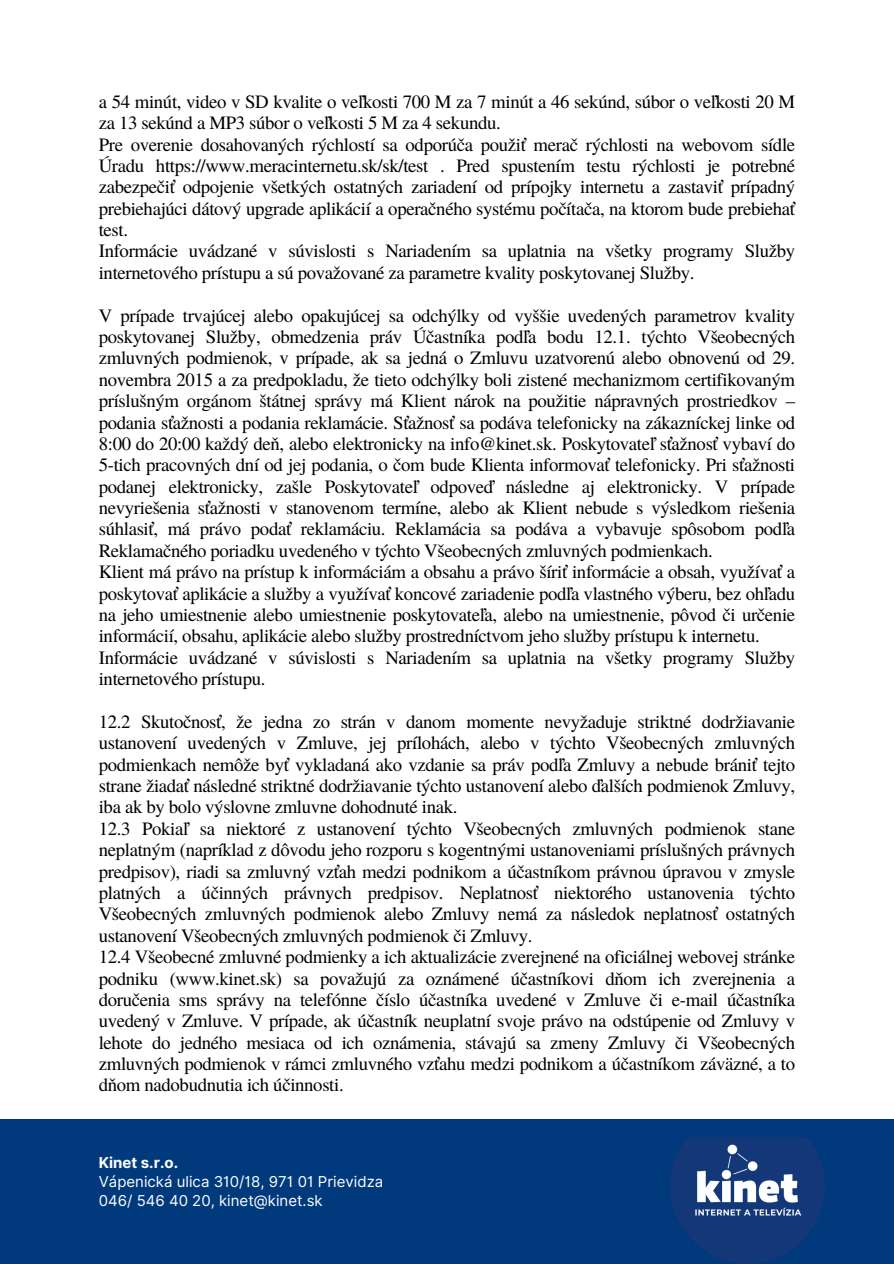
<style>
.page{position:relative;width:894px;height:1264px;background:#fff}
.page>*{position:absolute;margin:0;border:0;box-sizing:border-box;transform-origin:0 0}
.t1{font:18.75px/21.3px "Te X Gyre Termes";letter-spacing:-.02em;color:#000}
.t2{font:15px "Inter";color:#fff}
.t3{font:700 15px "Inter";color:#fff}
</style>
<div class="page">
<div style="left:0;top:1119px;width:893px;height:144px;background:#003a7d"></div>
<img style="left:670px;top:1137px;width:154px;height:126px">
<h1 class="t1" style="left:99px;top:90px;width:697px">a 54 minút, video v SD kvalite o veľkosti 700 M za 7 minút a 46 sekúnd, súbor o veľkosti 20 M za 13 sekúnd a MP3 súbor o veľkosti 5 M za 4 sekundu.<br>Pre overenie dosahovaných rýchlostí sa odporúča použiť merač rýchlosti na webovom sídle Úradu https://www.meracinternetu.sk/sk/test . Pred spustením testu rýchlosti je potrebné zabezpečiť odpojenie všetkých ostatných zariadení od prípojky internetu a zastaviť prípadný prebiehajúci dátový upgrade aplikácií a operačného systému počítača, na ktorom bude prebiehať test.<br>Informácie uvádzané v súvislosti s Nariadením sa uplatnia na všetky programy Služby internetového prístupu a sú považované za parametre kvality poskytovanej Služby.</h1>
<h1 class="t1" style="left:99px;top:304px;width:697px">V prípade trvajúcej alebo opakujúcej sa odchýlky od vyššie uvedených parametrov kvality poskytovanej Služby, obmedzenia práv Účastníka podľa bodu 12.1. týchto Všeobecných zmluvných podmienok, v prípade, ak sa jedná o Zmluvu uzatvorenú alebo obnovenú od 29. novembra 2015 a za predpokladu, že tieto odchýlky boli zistené mechanizmom certifikovaným príslušným orgánom štátnej správy má Klient nárok na použitie nápravných prostriedkov – podania sťažnosti a podania reklamácie. Sťažnosť sa podáva telefonicky na zákazníckej linke od 8:00 do 20:00 každý deň, alebo elektronicky na info@kinet.sk. Poskytovateľ sťažnosť vybaví do 5-tich pracovných dní od jej podania, o čom bude Klienta informovať telefonicky. Pri sťažnosti podanej elektronicky, zašle Poskytovateľ odpoveď následne aj elektronicky. V prípade nevyriešenia sťažnosti v stanovenom termíne, alebo ak Klient nebude s výsledkom riešenia súhlasiť, má právo podať reklamáciu. Reklamácia sa podáva a vybavuje spôsobom podľa Reklamačného poriadku uvedeného v týchto Všeobecných zmluvných podmienkach.<br>Klient má právo na prístup k informáciám a obsahu a právo šíriť informácie a obsah, využívať a poskytovať aplikácie a služby a využívať koncové zariadenie podľa vlastného výberu, bez ohľadu na jeho umiestnenie alebo umiestnenie poskytovateľa, alebo na umiestnenie, pôvod či určenie informácií, obsahu, aplikácie alebo služby prostredníctvom jeho služby prístupu k internetu.<br>Informácie uvádzané v súvislosti s Nariadením sa uplatnia na všetky programy Služby internetového prístupu.</h1>
<h1 class="t1" style="left:99px;top:710px;width:697px">12.2 Skutočnosť, že jedna zo strán v danom momente nevyžaduje striktné dodržiavanie ustanovení uvedených v Zmluve, jej prílohách, alebo v týchto Všeobecných zmluvných podmienkach nemôže byť vykladaná ako vzdanie sa práv podľa Zmluvy a nebude brániť tejto strane žiadať následné striktné dodržiavanie týchto ustanovení alebo ďalších podmienok Zmluvy, iba ak by bolo výslovne zmluvne dohodnuté inak.<br>12.3 Pokiaľ sa niektoré z ustanovení týchto Všeobecných zmluvných podmienok stane neplatným (napríklad z dôvodu jeho rozporu s kogentnými ustanoveniami príslušných právnych predpisov), riadi sa zmluvný vzťah medzi podnikom a účastníkom právnou úpravou v zmysle platných a účinných právnych predpisov. Neplatnosť niektorého ustanovenia týchto Všeobecných zmluvných podmienok alebo Zmluvy nemá za následok neplatnosť ostatných ustanovení Všeobecných zmluvných podmienok či Zmluvy.<br>12.4 Všeobecné zmluvné podmienky a ich aktualizácie zverejnené na oficiálnej webovej stránke podniku (www.kinet.sk) sa považujú za oznámené účastníkovi dňom ich zverejnenia a doručenia sms správy na telefónne číslo účastníka uvedené v Zmluve či e-mail účastníka uvedený v Zmluve. V prípade, ak účastník neuplatní svoje právo na odstúpenie od Zmluvy v lehote do jedného mesiaca od ich oznámenia, stávajú sa zmeny Zmluvy či Všeobecných zmluvných podmienok v rámci zmluvného vzťahu medzi podnikom a účastníkom záväzné, a to dňom nadobudnutia ich účinnosti.</h1>
<p class="t3" style="left:99px;top:1153px;width:81px">Kinet s.r.o.</p>
<p class="t2" style="left:99px;top:1172px;width:286px">Vápenická ulica 310/18, 971 01 Prievidza</p>
<p class="t2" style="left:99px;top:1191px;width:225px">046/ 546 40 20, kinet@kinet.sk</p>
</div>
